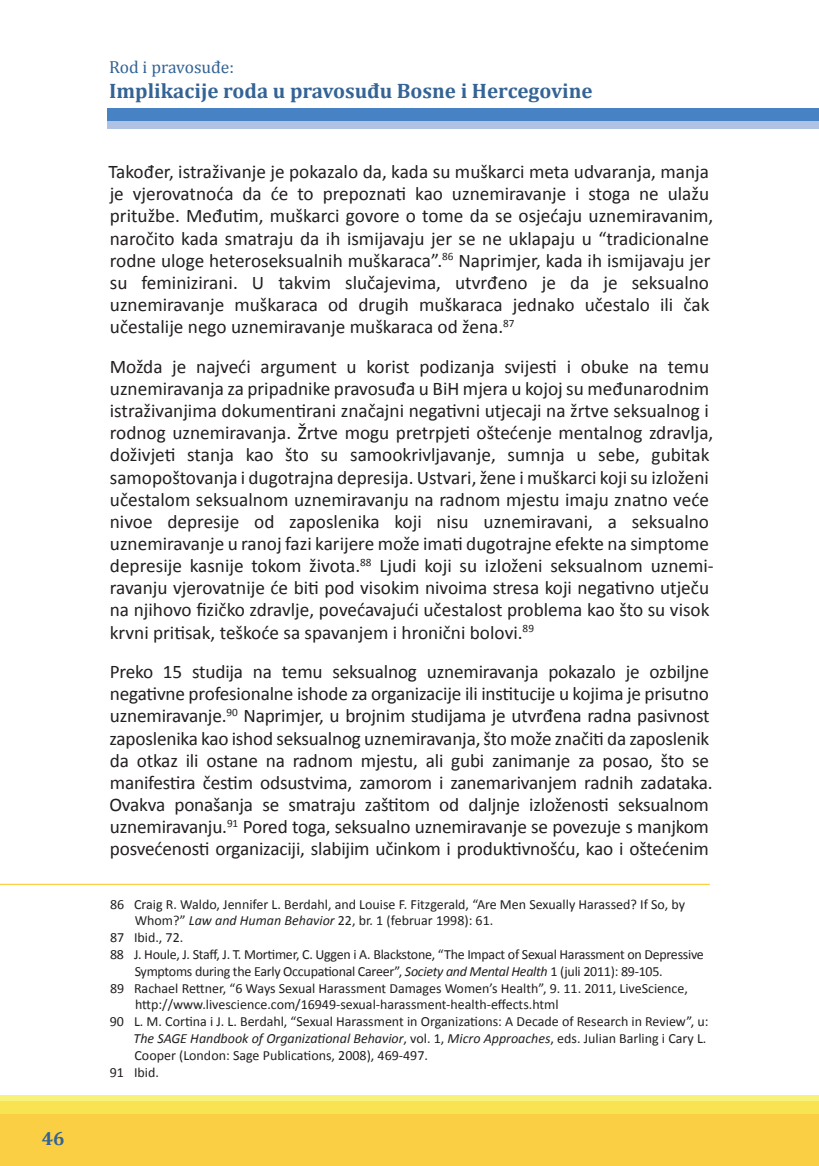
<style>
.page{position:relative;width:819px;height:1166px;background:#fff}
.page>*{position:absolute;margin:0;border:0;box-sizing:border-box;transform-origin:0 0}
.t1{font:700 21px "Cambria";color:#346395}
.t2{font:19.25px/22.2px "Calibri";color:#231f20}
.t3{font:700 19.25px "Cambria";color:#346395}
.t4{font:17.5px "Cambria";color:#346395}
.t5{font:14px "Calibri";color:#231f20}
.t6{font:14px "Calibri";letter-spacing:-.02em;color:#231f20}
.t7{font:italic 14px "Calibri";color:#231f20}
.s1{font-style:italic}
.s2{font-style:normal}
</style>
<div class="page">
<div style="left:107px;top:108px;width:711px;height:13px;background:#4783c4"></div>
<div style="left:107px;top:121px;width:711px;height:8px;background:#b0c2e3"></div>
<div style="left:0;top:1114px;width:819px;height:52px;background:#facf44"></div>
<div style="left:0;top:1100px;width:819px;height:14px;background:#f8e453"></div>
<div style="left:0;top:1094px;width:819px;height:6px;background:#f8f27b"></div>
<hr style="left:0;top:884px;width:709px;height:1px;background:#fad044">
<p class="t3" style="left:42px;top:1125px;width:24px">46</p>
<p class="t4" style="left:109px;top:57px;width:126px">Rod i pravosuđe:</p>
<p class="t1" style="left:109px;top:76px;width:485px">Implikacije roda u pravosuđu Bosne i Hercegovine</p>
<p class="t2" style="left:108px;top:161px;width:606px">Također, istraživanje je pokazalo da, kada su muškarci meta udvaranja, manja je vjerovatnoća da će to prepoznati kao uznemiravanje i stoga ne ulažu pritužbe. Međutim, muškarci govore o tome da se osjećaju uznemiravanim, naročito kada smatraju da ih ismijavaju jer se ne uklapaju u “tradicionalne rodne uloge heteroseksualnih muškaraca”.<sup>86</sup> Naprimjer, kada ih ismijavaju jer su feminizirani. U takvim slučajevima, utvrđeno je da je seksualno uznemiravanje muškaraca od drugih muškaraca jednako učestalo ili čak učestalije nego uznemiravanje muškaraca od žena.<sup>87</sup></p>
<p class="t2" style="left:110px;top:355px;width:605px">Možda je najveći argument u korist podizanja svijesti i obuke na temu uznemiravanja za pripadnike pravosuđa u BiH mjera u kojoj su međunarodnim istraživanjima dokumentirani značajni negativni utjecaji na žrtve seksualnog i rodnog uznemiravanja. Žrtve mogu pretrpjeti oštećenje mentalnog zdravlja, doživjeti stanja kao što su samookrivljavanje, sumnja u sebe, gubitak samopoštovanja i dugotrajna depresija. Ustvari, žene i muškarci koji su izloženi učestalom seksualnom uznemiravanju na radnom mjestu imaju znatno veće nivoe depresije od zaposlenika koji nisu uznemiravani, a seksualno uznemiravanje u ranoj fazi karijere može imati dugotrajne efekte na simptome depresije kasnije tokom života.<sup>88</sup> Ljudi koji su izloženi seksualnom uznemi&shy;ravanju vjerovatnije će biti pod visokim nivoima stresa koji negativno utječu na njihovo fizičko zdravlje, povećavajući učestalost problema kao što su visok krvni pritisak, teškoće sa spavanjem i hronični bolovi.<sup>89</sup></p>
<p class="t2" style="left:109px;top:661px;width:604px">Preko 15 studija na temu seksualnog uznemiravanja pokazalo je ozbiljne negativne profesionalne ishode za organizacije ili institucije u kojima je prisutno uznemiravanje.<sup>90</sup> Naprimjer, u brojnim studijama je utvrđena radna pasivnost zaposlenika kao ishod seksualnog uznemiravanja, što može značiti da zaposlenik da otkaz ili ostane na radnom mjestu, ali gubi zanimanje za posao, što se manifestira čestim odsustvima, zamorom i zanemarivanjem radnih zadataka.<br>Ovakva ponašanja se smatraju zaštitom od daljnje izloženosti seksualnom uznemiravanju.<sup>91</sup> Pored toga, seksualno uznemiravanje se povezuje s manjkom posvećenosti organizaciji, slabijim učinkom i produktivnošću, kao i oštećenim</p>
<p class="t5" style="left:110px;top:895px;width:576px">86 Craig R. Waldo, Jennifer L. Berdahl, and Louise F. Fitzgerald, “Are Men Sexually Harassed? If So, by</p>
<p class="t5" style="left:135px;top:912px;width:360px">Whom?” <span class="s1">Law and Human Behavior</span> 22, br. 1 (februar 1998): 61.</p>
<p class="t5" style="left:110px;top:929px;width:75px">87 Ibid., 72.</p>
<p class="t6" style="left:110px;top:945px;width:595px">88 J. Houle, J. Staff, J. T. Mortimer, C. Uggen i A. Blackstone, “The Impact of Sexual Harassment on Depressive</p>
<p class="t6" style="left:135px;top:962px;width:529px">Symptoms during the Early Occupational Career”, <span class="s1">Society and Mental Health</span> 1 (juli 2011): 89-105.</p>
<p class="t5" style="left:110px;top:979px;width:579px">89 Rachael Rettner, “6 Ways Sexual Harassment Damages Women’s Health”, 9. 11. 2011, LiveScience,</p>
<p class="t5" style="left:135px;top:996px;width:425px">http://www.livescience.com/16949-sexual-harassment-health-effects.html</p>
<p class="t5" style="left:110px;top:1013px;width:600px">90 L. M. Cortina i J. L. Berdahl, “Sexual Harassment in Organizations: A Decade of Research in Review”, u:</p>
<p class="t7" style="left:133px;top:1029px;width:574px">The SAGE Handbook of Organizational Behavior<span class="s2">, vol. 1,</span> Micro Approaches<span class="s2">, eds. Julian Barling i Cary L.</span></p>
<p class="t5" style="left:134px;top:1046px;width:295px">Cooper (London: Sage Publications, 2008), 469-497.</p>
<p class="t5" style="left:110px;top:1063px;width:51px">91 Ibid.</p>
</div>
